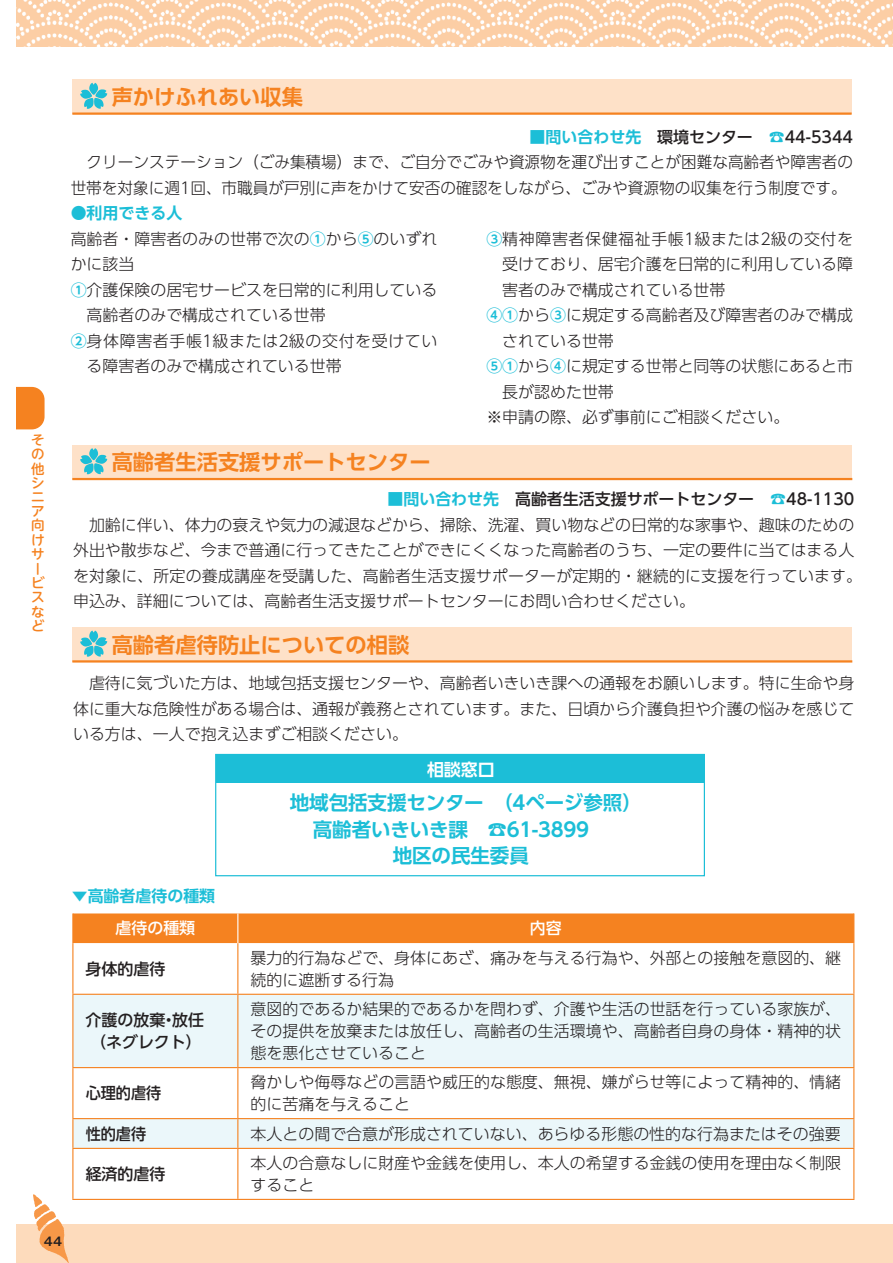
<style>
.page{position:relative;width:893px;height:1263px;background:#fff}
.page>*{position:absolute;margin:0;border:0;box-sizing:border-box;transform-origin:0 0}
.t1{font:21.3px "UD Shin Go Pro De Bold 90 msp RKSJ H";color:#f58220}
.t2{font:19.5px/26.4px "UD Shin Go Pro De Bold 90 msp RKSJ H";letter-spacing:-.005em;color:#1cbed7;text-align:center}
.t3{font:16.95px "UD Shin Go Pro De Bold 90 msp RKSJ H";color:#fff}
.t4{font:15.9px/25.5px "UD Shin Go Pro Light 90 msp RKSJ H";color:#231f20}
.t5{font:15.9px/22.4px "UD Shin Go Pro Medium 90 msp RKSJ H";color:#231f20}
.t6{font:15.9px "UD Shin Go Pro Light 90 msp RKSJ H";letter-spacing:.04em;color:#231f20}
.t7{font:15.9px "UD Shin Go Pro De Bold 90 msp RKSJ H";color:#1cbed7}
.t8{font:15.9px "UD Shin Go Pro Medium 90 msp RKSJ H";color:#231f20;scale:.95 1}
.t9{font:15.9px "UD Shin Go Pro Medium 90 msp RKSJ H";color:#fff}
.t10{font:13.5px/14.2px "UD Shin M Go Pro Medium 90 msp RKSJ V";color:#f58220}
.t11{font:12px "Gothic MB101 Pro De Bold 90 msp RKSJ H";color:#231f20}
.s1{font-family:"UD Shin Go Pro De Bold 90 msp RKSJ H";color:#1cbed7}
.s2{color:#1cbed7}
</style>
<div class="page">
<div style="left:17px;top:1224px;width:876px;height:39px;background:#fddbbc"></div>
<img style="left:17px;top:0;width:876px;height:47px">
<svg style="left:17px;top:387px;width:28px;height:42px"></svg>
<div style="left:72px;top:445px;width:780px;height:34px;background:#fee1c8"></div>
<hr style="left:72px;top:478px;width:780px;height:2px;background:#f58220">
<div style="left:72px;top:627px;width:780px;height:34px;background:#fee1c8"></div>
<hr style="left:72px;top:660px;width:780px;height:3px;background:#f58220">
<svg style="left:80px;top:448px;width:27px;height:26px"></svg>
<svg style="left:80px;top:631px;width:27px;height:26px"></svg>
<div style="left:73px;top:913px;width:780px;height:30px;background:#f58220"></div>
<svg style="left:73px;top:943px;width:780px;height:51px"></svg>
<svg style="left:73px;top:995px;width:780px;height:123px;fill:#ebf7fa"></svg>
<hr style="left:237px;top:913px;width:1px;height:30px;background:#fff">
<hr style="left:72px;top:943px;width:1px;height:51px;background:#f58220">
<hr style="left:237px;top:943px;width:1px;height:51px;background:#f58220">
<hr style="left:853px;top:943px;width:1px;height:51px;background:#f58220">
<hr style="left:72px;top:994px;width:166px;height:1px;background:#f58220">
<hr style="left:72px;top:995px;width:1px;height:72px;background:#f58220">
<hr style="left:238px;top:994px;width:616px;height:1px;background:#f58220">
<hr style="left:237px;top:995px;width:1px;height:72px;background:#f58220">
<hr style="left:853px;top:995px;width:1px;height:72px;background:#f58220">
<hr style="left:72px;top:1067px;width:166px;height:1px;background:#f58220">
<hr style="left:72px;top:1068px;width:1px;height:50px;background:#f58220">
<hr style="left:238px;top:1067px;width:616px;height:1px;background:#f58220">
<hr style="left:237px;top:1068px;width:1px;height:50px;background:#f58220">
<hr style="left:853px;top:1068px;width:1px;height:50px;background:#f58220">
<hr style="left:72px;top:1118px;width:166px;height:1px;background:#f58220">
<hr style="left:238px;top:1118px;width:616px;height:1px;background:#f58220">
<svg style="left:33px;top:1119px;width:821px;height:144px"></svg>
<hr style="left:72px;top:1148px;width:166px;height:1px;background:#f58220">
<hr style="left:72px;top:1149px;width:1px;height:50px;background:#f58220">
<hr style="left:238px;top:1148px;width:616px;height:1px;background:#f58220">
<hr style="left:237px;top:1149px;width:1px;height:50px;background:#f58220">
<hr style="left:853px;top:1149px;width:1px;height:50px;background:#f58220">
<hr style="left:72px;top:1199px;width:782px;height:1px;background:#f58220">
<hr style="left:853px;top:913px;width:1px;height:30px;background:#f58220">
<hr style="left:72px;top:913px;width:1px;height:30px;background:#f58220">
<div style="left:215px;top:754px;width:490px;height:122px;border:1px solid #1cbed7"></div>
<div style="left:216px;top:754px;width:488px;height:29px;background:#1cbed7"></div>
<div style="left:72px;top:80px;width:780px;height:34px;background:#fee1c8"></div>
<hr style="left:72px;top:113px;width:780px;height:2px;background:#f58220">
<svg style="left:80px;top:83px;width:27px;height:26px"></svg>
<p class="t10" style="left:31px;top:435px;width:15px">その他シニア向けサービスなど</p>
<h1 class="t1" style="left:112px;top:89px;width:193px">声かけふれあい収集</h1>
<p class="t5" style="left:530px;top:128px;width:325px"><span class="s1">■問い合わせ先</span>　環境センター　<span class="s2">☎</span>44-5344</p>
<p class="t4" style="left:71px;top:152px;width:784px;text-indent:16px">クリーンステーション（ごみ集積場）まで、ご自分でごみや資源物を運び出すことが困難な高齢者や障害者の世帯を対象に週1回、市職員が戸別に声をかけて安否の確認をしながら、ごみや資源物の収集を行う制度です。</p>
<p class="t7" style="left:71px;top:207px;width:113px">●利用できる人</p>
<p class="t4" style="left:71px;top:228px;width:368px">高齢者・障害者のみの世帯で次の<span class="s1">①</span>から<span class="s1">⑤</span>のいずれ</p>
<p class="t4" style="left:71px;top:254px;width:65px">かに該当</p>
<p class="t4" style="left:71px;top:279px;width:368px"><span class="s1">①</span> 介護保険の居宅サービスを日常的に利用している</p>
<p class="t4" style="left:87px;top:305px;width:241px">高齢者のみで構成されている世帯</p>
<p class="t6" style="left:71px;top:335px;width:368px"><span class="s1">②</span> 身体障害者手帳1級または2級の交付を受けてい</p>
<p class="t4" style="left:87px;top:356px;width:257px">る障害者のみで構成されている世帯</p>
<p class="t6" style="left:486px;top:233px;width:368px"><span class="s1">③</span> 精神障害者保健福祉手帳1級または2級の交付を</p>
<p class="t4" style="left:502px;top:254px;width:352px">受けており、居宅介護を日常的に利用している障</p>
<p class="t4" style="left:502px;top:279px;width:225px">害者のみで構成されている世帯</p>
<p class="t4" style="left:486px;top:305px;width:368px"><span class="s1">④ ①</span>から<span class="s1">③</span>に規定する高齢者及び障害者のみで構成</p>
<p class="t4" style="left:502px;top:330px;width:113px">されている世帯</p>
<p class="t4" style="left:486px;top:356px;width:368px"><span class="s1">⑤ ①</span>から<span class="s1">④</span>に規定する世帯と同等の状態にあると市</p>
<p class="t4" style="left:502px;top:381px;width:113px">長が認めた世帯</p>
<p class="t4" style="left:486px;top:407px;width:304px">※申請の際、必ず事前にご相談ください。</p>
<h1 class="t1" style="left:112px;top:454px;width:320px">高齢者生活支援サポートセンター</h1>
<p class="t5" style="left:387px;top:490px;width:468px"><span class="s1">■問い合わせ先</span>　高齢者生活支援サポートセンター　<span class="s2">☎</span>48-1130</p>
<p class="t4" style="left:73px;top:514px;width:790px">　加齢に伴い、体力の衰えや気力の減退などから、掃除、洗濯、買い物などの日常的な家事や、趣味のための外出や散歩など、今まで普通に行ってきたことができにくくなった高齢者のうち、一定の要件に当てはまる人を対象に、所定の養成講座を受講した、高齢者生活支援サポーターが定期的・継続的に支援を行っています。申込み、詳細については、高齢者生活支援サポートセンターにお問い合わせください。</p>
<h1 class="t1" style="left:112px;top:637px;width:299px">高齢者虐待防止についての相談</h1>
<p class="t4" style="left:73px;top:673px;width:783px;text-align:justify">　虐待に気づいた方は、地域包括支援センターや、高齢者いきいき課への通報をお願いします。特に生命や身体に重大な危険性がある場合は、通報が義務とされています。また、日頃から介護負担や介護の悩みを感じている方は、一人で抱え込まずご相談ください。</p>
<p class="t7" style="left:72px;top:890px;width:145px">▼高齢者虐待の種類</p>
<p class="t3" style="left:427px;top:763px;width:69px">相談窓口</p>
<p class="t2" style="left:290px;top:792px;width:354px">地域包括支援センター　（4ページ参照）高齢者いきいき課　☎61-3899　<br>地区の民生委員</p>
<p class="t9" style="left:116px;top:922px;width:81px">虐待の種類</p>
<p class="t9" style="left:530px;top:922px;width:33px">内容</p>
<p class="t5" style="left:86px;top:960px;width:81px">身体的虐待</p>
<p class="t4" style="left:251px;top:949px;width:592px;line-height:22.4px">暴力的行為などで、身体にあざ、痛みを与える行為や、外部との接触を意図的、継続的に遮断する行為</p>
<p class="t5" style="left:86px;top:1011px;width:120px">介護の放棄・放任（ネグレクト）</p>
<p class="t4" style="left:251px;top:1000px;width:592px;line-height:22.4px;text-align:justify">意図的であるか結果的であるかを問わず、介護や生活の世話を行っている家族が、その提供を放棄または放任し、高齢者の生活環境や、高齢者自身の身体・精神的状態を悪化させていること</p>
<p class="t8" style="left:86px;top:1087px;width:81px">心理的虐待</p>
<p class="t4" style="left:251px;top:1073px;width:592px;line-height:22.4px">脅かしや侮辱などの言語や威圧的な態度、無視、嫌がらせ等によって精神的、情緒的に苦痛を与えること</p>
<p class="t8" style="left:86px;top:1128px;width:65px">性的虐待</p>
<p class="t4" style="left:251px;top:1123px;width:591px">本人との間で合意が形成されていない、あらゆる形態の性的な行為またはその強要</p>
<p class="t5" style="left:86px;top:1165px;width:81px">経済的虐待</p>
<p class="t4" style="left:251px;top:1154px;width:592px;line-height:22.4px">本人の合意なしに財産や金銭を使用し、本人の希望する金銭の使用を理由なく制限すること</p>
<p class="t11" style="left:44px;top:1237px;width:20px">44</p>
</div>
